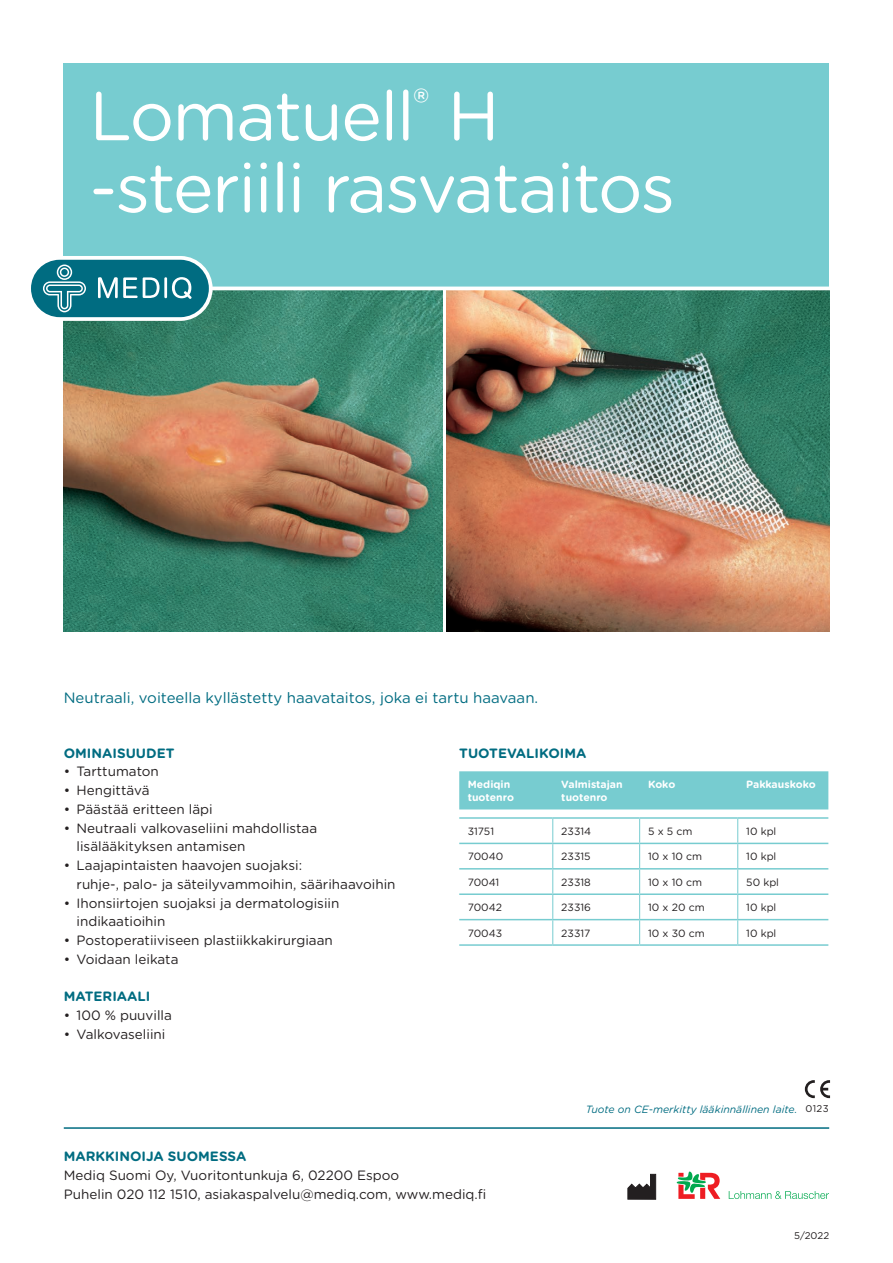
<style>
.page{position:relative;width:893px;height:1263px;background:#fff}
.page>*{position:absolute;margin:0;border:0;box-sizing:border-box;transform-origin:0 0}
.t1{font:69px/72px "Gotham Rounded";letter-spacing:-.025em;color:#fff}
.t2{font:15px "Gotham Rounded";color:#006c81}
.t3{font:13.5px/18.8px "Gotham Rounded";color:#231f20}
.t4{font:700 13.5px "Gotham Rounded";color:#006c81}
.t5{font:10.5px "Gotham Rounded";color:#231f20}
.t6{font:700 10.5px/12.8px "Gotham Rounded";color:#fff}
.t7{font:italic 10.5px "Gotham Rounded";color:#006c81}
.t8{font:9.75px "Gotham Rounded";color:#231f20}
.s1{font-style:normal;font-size:9.75px;color:#231f20}
</style>
<div class="page">
<hr style="left:64px;top:1127px;width:765px;height:2px;background:#006c81">
<svg style="left:805px;top:1080px;width:25px;height:18px"></svg>
<svg style="left:627px;top:1174px;width:29px;height:26px"></svg>
<svg style="left:677px;top:1171px;width:43px;height:28px"></svg>
<svg style="left:729px;top:1191px;width:100px;height:8px"></svg>
<div style="left:64px;top:64px;width:765px;height:225px;background:#77ccd0"></div>
<img style="left:446px;top:290px;width:383px;height:341px">
<img style="left:64px;top:290px;width:378px;height:341px">
<svg style="left:31px;top:256px;width:182px;height:65px;background:#4493a1"></svg>
<hr style="left:210px;top:287px;width:632px;height:3px;background:#fff">
<div style="left:459px;top:771px;width:369px;height:38px;background:#77ccd0"></div>
<svg style="left:639px;top:819px;width:1px;height:125px"></svg>
<svg style="left:737px;top:819px;width:1px;height:125px"></svg>
<hr style="left:459px;top:868px;width:94px;height:1px;background:#77ccd0">
<hr style="left:553px;top:868px;width:87px;height:1px;background:#77ccd0">
<hr style="left:640px;top:868px;width:98px;height:1px;background:#77ccd0">
<hr style="left:738px;top:868px;width:90px;height:1px;background:#77ccd0">
<hr style="left:459px;top:944px;width:94px;height:2px;background:#77ccd0">
<hr style="left:553px;top:944px;width:87px;height:2px;background:#77ccd0">
<hr style="left:640px;top:944px;width:98px;height:2px;background:#77ccd0">
<hr style="left:738px;top:944px;width:90px;height:2px;background:#77ccd0">
<hr style="left:553px;top:843px;width:87px;height:1px;background:#77ccd0">
<hr style="left:640px;top:843px;width:98px;height:1px;background:#77ccd0">
<hr style="left:738px;top:843px;width:90px;height:1px;background:#77ccd0">
<svg style="left:553px;top:819px;width:1px;height:125px"></svg>
<hr style="left:459px;top:843px;width:94px;height:1px;background:#77ccd0">
<hr style="left:459px;top:817px;width:94px;height:2px;background:#77ccd0">
<hr style="left:553px;top:817px;width:87px;height:2px;background:#77ccd0">
<hr style="left:640px;top:817px;width:98px;height:2px;background:#77ccd0">
<hr style="left:738px;top:817px;width:90px;height:2px;background:#77ccd0">
<hr style="left:459px;top:893px;width:94px;height:2px;background:#77ccd0">
<hr style="left:553px;top:893px;width:87px;height:2px;background:#77ccd0">
<hr style="left:640px;top:893px;width:98px;height:2px;background:#77ccd0">
<hr style="left:738px;top:893px;width:90px;height:2px;background:#77ccd0">
<hr style="left:459px;top:919px;width:94px;height:1px;background:#77ccd0">
<hr style="left:553px;top:919px;width:87px;height:1px;background:#77ccd0">
<hr style="left:640px;top:919px;width:98px;height:1px;background:#77ccd0">
<hr style="left:738px;top:919px;width:90px;height:1px;background:#77ccd0">
<h1 class="t1" style="left:89px;top:77px;width:587px">Lomatuell<sup>®</sup> H -steriili rasvataitos</h1>
<p class="t2" style="left:64px;top:687px;width:476px">Neutraali, voiteella kyllästetty haavataitos, joka ei tartu haavaan.</p>
<p class="t4" style="left:64px;top:743px;width:112px">OMINAISUUDET</p>
<p class="t3" style="left:64px;top:762px;width:97px">• Tarttumaton</p>
<p class="t3" style="left:64px;top:780px;width:87px">• Hengittävä</p>
<p class="t3" style="left:64px;top:799px;width:150px">• Päästää eritteen läpi</p>
<p class="t3" style="left:77px;top:818px;width:242px;text-indent:-13px">• Neutraali valkovaseliini mahdollistaa lisälääkityksen antamisen</p>
<p class="t3" style="left:77px;top:855px;width:321px;text-indent:-13px">• Laajapintaisten haavojen suojaksi:<br>ruhje-, palo- ja säteilyvammoihin, säärihaavoihin</p>
<p class="t3" style="left:77px;top:893px;width:264px;text-indent:-13px">• Ihonsiirtojen suojaksi ja dermatologisiin indikaatioihin</p>
<p class="t3" style="left:64px;top:930px;width:271px">• Postoperatiiviseen plastiikkakirurgiaan</p>
<p class="t3" style="left:64px;top:949px;width:116px">• Voidaan leikata</p>
<p class="t4" style="left:64px;top:987px;width:88px">MATERIAALI</p>
<p class="t3" style="left:64px;top:1005px;width:110px">• 100 % puuvilla</p>
<p class="t3" style="left:64px;top:1024px;width:103px">• Valkovaseliini</p>
<p class="t4" style="left:459px;top:743px;width:129px">TUOTEVALIKOIMA</p>
<p class="t6" style="left:468px;top:778px;width:48px">Mediqin tuotenro</p>
<p class="t6" style="left:561px;top:778px;width:63px">Valmistajan tuotenro</p>
<p class="t6" style="left:648px;top:778px;width:29px">Koko</p>
<p class="t6" style="left:746px;top:778px;width:71px">Pakkauskoko</p>
<p class="t5" style="left:468px;top:824px;width:28px">31751</p>
<p class="t5" style="left:561px;top:824px;width:31px">23314</p>
<p class="t5" style="left:648px;top:824px;width:46px">5 x 5 cm</p>
<p class="t5" style="left:746px;top:824px;width:32px">10 kpl</p>
<p class="t5" style="left:468px;top:849px;width:37px">70040</p>
<p class="t5" style="left:561px;top:849px;width:31px">23315</p>
<p class="t5" style="left:648px;top:849px;width:55px">10 x 10 cm</p>
<p class="t5" style="left:746px;top:849px;width:32px">10 kpl</p>
<p class="t5" style="left:468px;top:875px;width:33px">70041</p>
<p class="t5" style="left:561px;top:875px;width:31px">23318</p>
<p class="t5" style="left:648px;top:875px;width:55px">10 x 10 cm</p>
<p class="t5" style="left:746px;top:875px;width:34px">50 kpl</p>
<p class="t5" style="left:468px;top:900px;width:36px">70042</p>
<p class="t5" style="left:561px;top:900px;width:31px">23316</p>
<p class="t5" style="left:648px;top:900px;width:58px">10 x 20 cm</p>
<p class="t5" style="left:746px;top:900px;width:32px">10 kpl</p>
<p class="t5" style="left:468px;top:926px;width:36px">70043</p>
<p class="t5" style="left:561px;top:926px;width:31px">23317</p>
<p class="t5" style="left:648px;top:926px;width:58px">10 x 30 cm</p>
<p class="t5" style="left:746px;top:926px;width:32px">10 kpl</p>
<p class="t7" style="left:586px;top:1102px;width:244px">Tuote on CE-merkitty lääkinnällinen laite. <span class="s1">0123</span></p>
<p class="t4" style="left:64px;top:1146px;width:184px">MARKKINOIJA SUOMESSA</p>
<p class="t3" style="left:64px;top:1165px;width:424px">Mediq Suomi Oy, Vuoritontunkuja 6, 02200 Espoo<br>Puhelin 020 112 1510, asiakaspalvelu@mediq.com, www.mediq.fi</p>
<p class="t8" style="left:794px;top:1228px;width:36px">5/2022</p>
</div>
